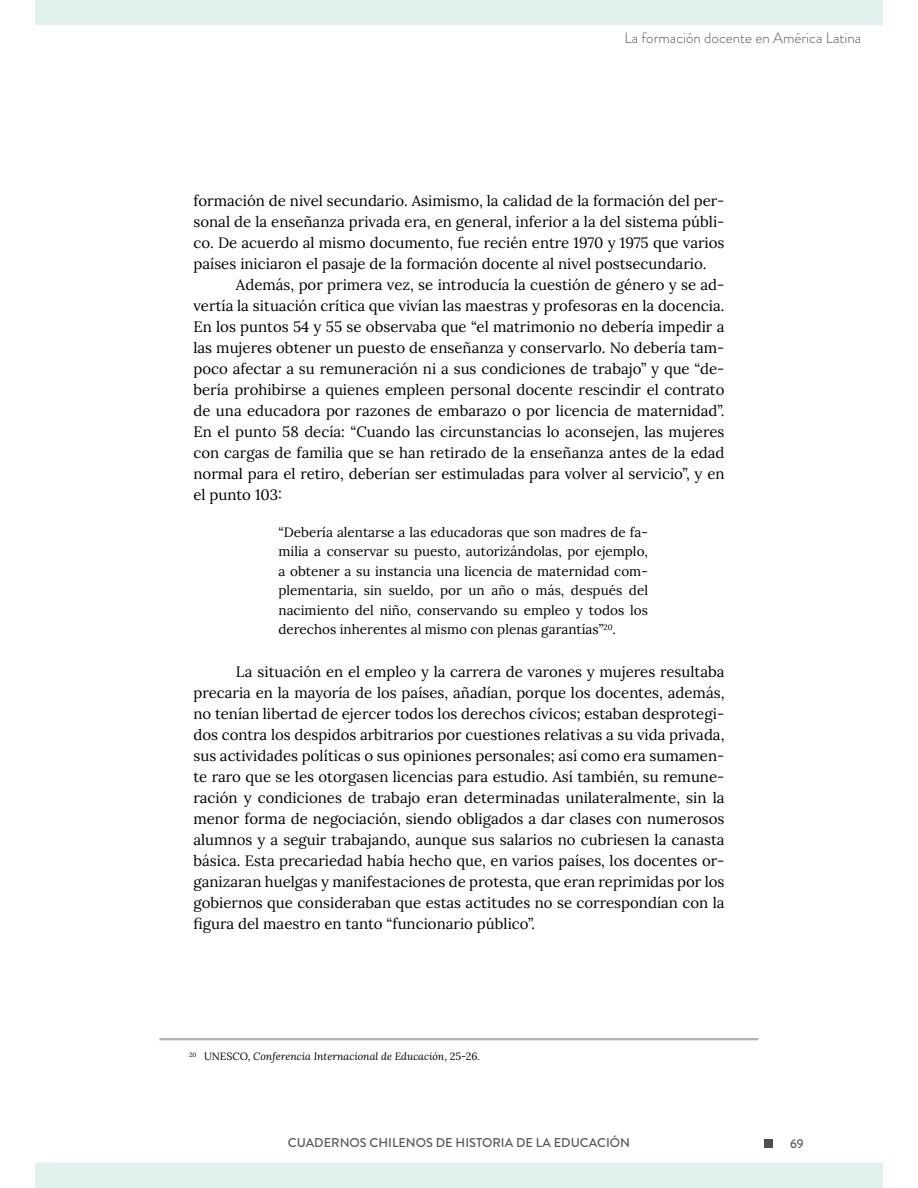
<style>
.page{position:relative;width:918px;height:1188px;background:#fff}
.page>*{position:absolute;margin:0;border:0;box-sizing:border-box;transform-origin:0 0}
.t1{font:15px/21px "Lora";color:#000;text-align:justify}
.t2{font:300 15px "Brandon Grotesque";color:#575756}
.t3{font:13.5px/19.5px "Lora";color:#000;text-align:justify}
.t4{font:500 12.75px "Brandon Grotesque";color:#575756}
.t5{font:italic 10.5px "Lora";color:#000}
.s1{font-style:normal}
</style>
<div class="page">
<div style="left:35px;top:0;width:848px;height:25px;background:#e0f0ed"></div>
<div style="left:35px;top:1164px;width:848px;height:24px;background:#e0f0ed"></div>
<div style="left:764px;top:1139px;width:9px;height:9px;background:#4e4e4e"></div>
<hr style="left:159px;top:1038px;width:600px;height:2px;background:#b1b1b1">
<p class="t2" style="left:625px;top:28px;width:238px">La formación docente en América Latina</p>
<p class="t1" style="left:193px;top:190px;width:533px">formación de nivel secundario. Asimismo, la calidad de la formación del per&shy;sonal de la enseñanza privada era, en general, inferior a la del sistema públi&shy;co. De acuerdo al mismo documento, fue recién entre 1970 y 1975 que varios países iniciaron el pasaje de la formación docente al nivel postsecundario.</p>
<p class="t1" style="left:193px;top:274px;width:533px;text-indent:43px">Además, por primera vez, se introducía la cuestión de género y se ad&shy;vertía la situación crítica que vivían las maestras y profesoras en la docencia.<br>En los puntos 54 y 55 se observaba que “el matrimonio no debería impedir a las mujeres obtener un puesto de enseñanza y conservarlo. No debería tam&shy;poco afectar a su remuneración ni a sus condiciones de trabajo” y que “de&shy;bería prohibirse a quienes empleen personal docente rescindir el contrato de una educadora por razones de embarazo o por licencia de maternidad”.<br>En el punto 58 decía: “Cuando las circunstancias lo aconsejen, las mujeres con cargas de familia que se han retirado de la enseñanza antes de la edad normal para el retiro, deberían ser estimuladas para volver al servicio”, y en el punto 103:</p>
<p class="t3" style="left:279px;top:521px;width:371px">“Debería alentarse a las educadoras que son madres de fa&shy;milia a conservar su puesto, autorizándolas, por ejemplo, a obtener a su instancia una licencia de maternidad com&shy;plementaria, sin sueldo, por un año o más, después del nacimiento del niño, conservando su empleo y todos los derechos inherentes al mismo con plenas garantías”<sup>20</sup>.</p>
<p class="t1" style="left:193px;top:660px;width:533px;text-indent:43px">La situación en el empleo y la carrera de varones y mujeres resultaba precaria en la mayoría de los países, añadían, porque los docentes, además, no tenían libertad de ejercer todos los derechos cívicos; estaban desprotegi&shy;dos contra los despidos arbitrarios por cuestiones relativas a su vida privada, sus actividades políticas o sus opiniones personales; así como era sumamen&shy;te raro que se les otorgasen licencias para estudio. Así también, su remune&shy;ración y condiciones de trabajo eran determinadas unilateralmente, sin la menor forma de negociación, siendo obligados a dar clases con numerosos alumnos y a seguir trabajando, aunque sus salarios no cubriesen la canasta básica. Esta precariedad había hecho que, en varios países, los docentes or&shy;ganizaran huelgas y manifestaciones de protesta, que eran reprimidas por los gobiernos que consideraban que estas actitudes no se correspondían con la figura del maestro en tanto “funcionario público”.</p>
<p class="t5" style="left:189px;top:1049px;width:293px"><sup>20</sup> <span class="s1">UNESCO,</span> Conferencia Internacional de Educación<span class="s1">, 25-26.</span></p>
<p class="t4" style="left:288px;top:1134px;width:344px">CUADERNOS CHILENOS DE HISTORIA DE LA EDUCACIÓN</p>
<p class="t4" style="left:790px;top:1135px;width:15px">69</p>
</div>
